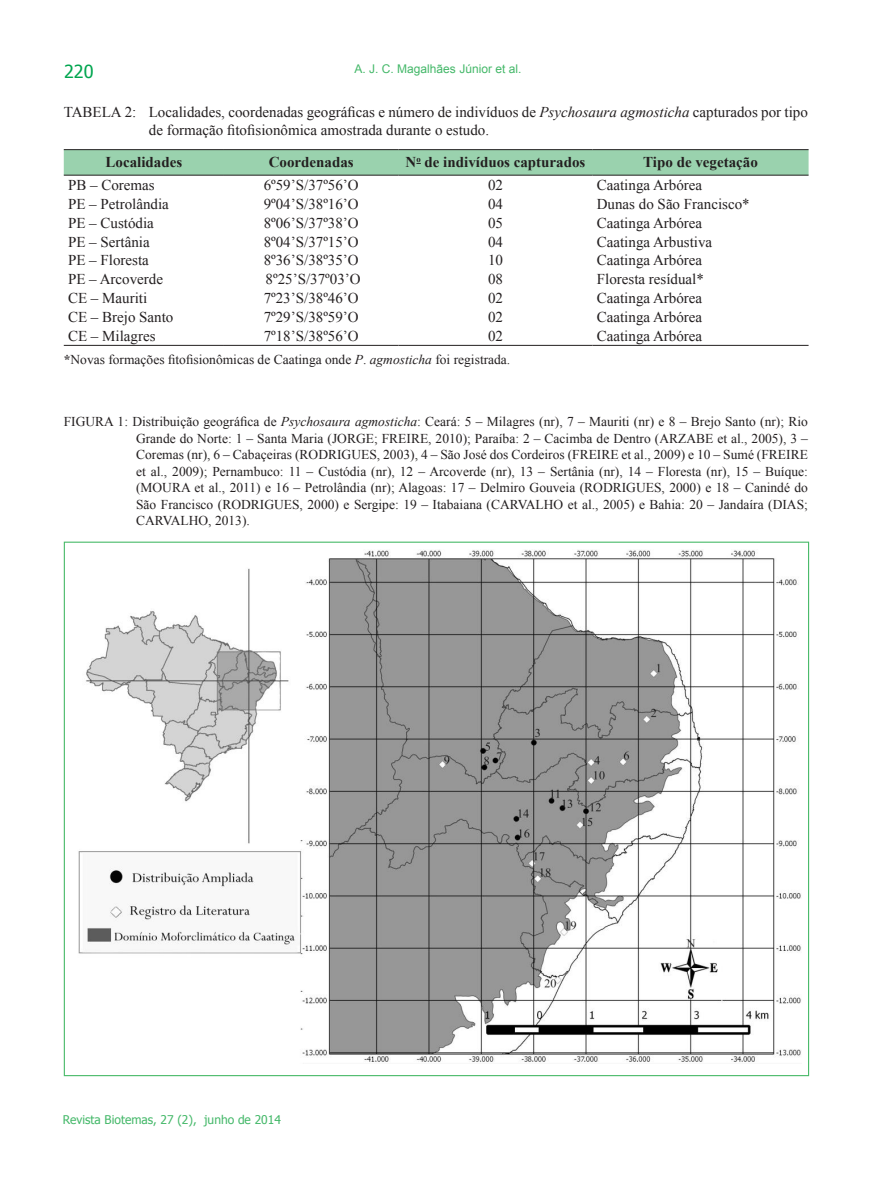
<style>
.page{position:relative;width:893px;height:1191px;background:#fff}
.page>*{position:absolute;margin:0;border:0;box-sizing:border-box;transform-origin:0 0}
.t1{font:18px "Tahoma";color:#00a54f}
._08Tabela_tit{font:15px/18px "Times New Roman";color:#231f20}
.t2{font:700 15px "Times New Roman";color:#231f20}
._03Figura_17-17{font:13.5px/16.5px "Times New Roman";color:#231f20;text-align:justify}
._04obs_9{font:13.5px "Times New Roman";color:#231f20}
.t3{font:12px "Tahoma";color:#44b869}
.t4{font:12px "Arial";color:#44b869}
.s1{font-style:italic}
.s2{font-weight:700}
</style>
<div class="page">
<hr style="left:64px;top:345px;width:160px;height:1px;background:#231f20">
<hr style="left:224px;top:345px;width:174px;height:1px;background:#231f20">
<hr style="left:398px;top:345px;width:195px;height:1px;background:#231f20">
<hr style="left:593px;top:345px;width:216px;height:1px;background:#231f20">
<hr style="left:64px;top:149px;width:160px;height:1px;background:#231f20">
<hr style="left:224px;top:149px;width:174px;height:1px;background:#231f20">
<hr style="left:398px;top:149px;width:195px;height:1px;background:#231f20">
<hr style="left:593px;top:149px;width:216px;height:1px;background:#231f20">
<hr style="left:64px;top:175px;width:160px;height:1px;background:#231f20">
<hr style="left:224px;top:175px;width:174px;height:1px;background:#231f20">
<hr style="left:398px;top:175px;width:195px;height:1px;background:#231f20">
<hr style="left:593px;top:175px;width:216px;height:1px;background:#231f20">
<svg style="left:64px;top:150px;width:745px;height:25px;background:#97ceab"></svg>
<img style="left:78px;top:550px;width:723px;height:512px">
<h1 class="t1" style="left:64px;top:59px;width:31px">220</h1>
<p class="t4" style="left:355px;top:60px;width:168px">A. J. C. Magalhães Júnior et al.</p>
<p class="_08Tabela_tit" style="left:149px;top:102px;width:661px;text-indent:-85px">TABELA 2: Localidades, coordenadas geográficas e número de indivíduos de <span class="s1">Psychosaura agmosticha</span> capturados por tipo de formação fitofisionômica amostrada durante o estudo.</p>
<p class="t2" style="left:106px;top:152px;width:78px">Localidades</p>
<p class="t2" style="left:269px;top:152px;width:87px">Coordenadas</p>
<p class="t2" style="left:406px;top:152px;width:181px">N<sup>o</sup> de indivíduos capturados</p>
<p class="t2" style="left:643px;top:152px;width:116px">Tipo de vegetação</p>
<p class="_08Tabela_tit" style="left:68px;top:176px;width:88px">PB – Coremas</p>
<p class="_08Tabela_tit" style="left:264px;top:176px;width:97px">6º59’S/37º56’O</p>
<p class="_08Tabela_tit" style="left:488px;top:176px;width:16px">02</p>
<p class="_08Tabela_tit" style="left:597px;top:176px;width:107px">Caatinga Arbórea</p>
<p class="_08Tabela_tit" style="left:68px;top:194px;width:102px">PE – Petrolândia</p>
<p class="_08Tabela_tit" style="left:264px;top:194px;width:97px">9º04’S/38º16’O</p>
<p class="_08Tabela_tit" style="left:488px;top:194px;width:16px">04</p>
<p class="_08Tabela_tit" style="left:597px;top:194px;width:154px">Dunas do São Francisco*</p>
<p class="_08Tabela_tit" style="left:68px;top:213px;width:87px">PE – Custódia</p>
<p class="_08Tabela_tit" style="left:264px;top:213px;width:97px">8º06’S/37º38’O</p>
<p class="_08Tabela_tit" style="left:488px;top:213px;width:16px">05</p>
<p class="_08Tabela_tit" style="left:597px;top:213px;width:107px">Caatinga Arbórea</p>
<p class="_08Tabela_tit" style="left:68px;top:232px;width:83px">PE – Sertânia</p>
<p class="_08Tabela_tit" style="left:264px;top:232px;width:97px">8º04’S/37º15’O</p>
<p class="_08Tabela_tit" style="left:488px;top:232px;width:16px">04</p>
<p class="_08Tabela_tit" style="left:597px;top:232px;width:117px">Caatinga Arbustiva</p>
<p class="_08Tabela_tit" style="left:68px;top:251px;width:82px">PE – Floresta</p>
<p class="_08Tabela_tit" style="left:264px;top:251px;width:97px">8º36’S/38º35’O</p>
<p class="_08Tabela_tit" style="left:488px;top:251px;width:16px">10</p>
<p class="_08Tabela_tit" style="left:597px;top:251px;width:107px">Caatinga Arbórea</p>
<p class="_08Tabela_tit" style="left:68px;top:270px;width:96px">PE – Arcoverde</p>
<p class="_08Tabela_tit" style="left:266px;top:270px;width:97px">8º25’S/37º03’O</p>
<p class="_08Tabela_tit" style="left:488px;top:270px;width:16px">08</p>
<p class="_08Tabela_tit" style="left:597px;top:270px;width:109px">Floresta resídual*</p>
<p class="_08Tabela_tit" style="left:68px;top:289px;width:81px">CE – Mauriti</p>
<p class="_08Tabela_tit" style="left:264px;top:289px;width:97px">7º23’S/38º46’O</p>
<p class="_08Tabela_tit" style="left:488px;top:289px;width:16px">02</p>
<p class="_08Tabela_tit" style="left:597px;top:289px;width:107px">Caatinga Arbórea</p>
<p class="_08Tabela_tit" style="left:68px;top:308px;width:107px">CE – Brejo Santo</p>
<p class="_08Tabela_tit" style="left:264px;top:308px;width:97px">7º29’S/38º59’O</p>
<p class="_08Tabela_tit" style="left:488px;top:308px;width:16px">02</p>
<p class="_08Tabela_tit" style="left:597px;top:308px;width:107px">Caatinga Arbórea</p>
<p class="_08Tabela_tit" style="left:68px;top:327px;width:89px">CE – Milagres</p>
<p class="_08Tabela_tit" style="left:264px;top:327px;width:97px">7º18’S/38º56’O</p>
<p class="_08Tabela_tit" style="left:488px;top:327px;width:16px">02</p>
<p class="_08Tabela_tit" style="left:597px;top:327px;width:107px">Caatinga Arbórea</p>
<p class="_04obs_9" style="left:64px;top:351px;width:448px"><span class="s2">*</span>Novas formações fitofisionômicas de Caatinga onde <span class="s1">P</span>. <span class="s1">agmosticha</span> foi registrada.</p>
<p class="_03Figura_17-17" style="left:136px;top:413px;width:673px;text-indent:-72px">FIGURA 1: Distribuição geográfica de <span class="s1">Psychosaura agmosticha</span>: Ceará: 5 – Milagres (nr), 7 – Mauriti (nr) e 8 – Brejo Santo (nr); Rio Grande do Norte: 1 – Santa Maria (JORGE; FREIRE, 2010); Paraíba: 2 – Cacimba de Dentro (ARZABE et al., 2005), 3 – Coremas (nr), 6 – Cabaçeiras (RODRIGUES, 2003), 4 – São José dos Cordeiros (FREIRE et al., 2009) e 10 – Sumé (FREIRE et al., 2009); Pernambuco: 11 – Custódia (nr), 12 – Arcoverde (nr), 13 – Sertânia (nr), 14 – Floresta (nr), 15 – Buíque: (MOURA et al., 2011) e 16 – Petrolândia (nr); Alagoas: 17 – Delmiro Gouveia (RODRIGUES, 2000) e 18 – Canindé do São Francisco (RODRIGUES, 2000) e Sergipe: 19 – Itabaiana (CARVALHO et al., 2005) e Bahia: 20 – Jandaíra (DIAS; CARVALHO, 2013).</p>
<p class="t3" style="left:63px;top:1111px;width:219px">Revista Biotemas, 27 (2), junho de 2014</p>
</div>
